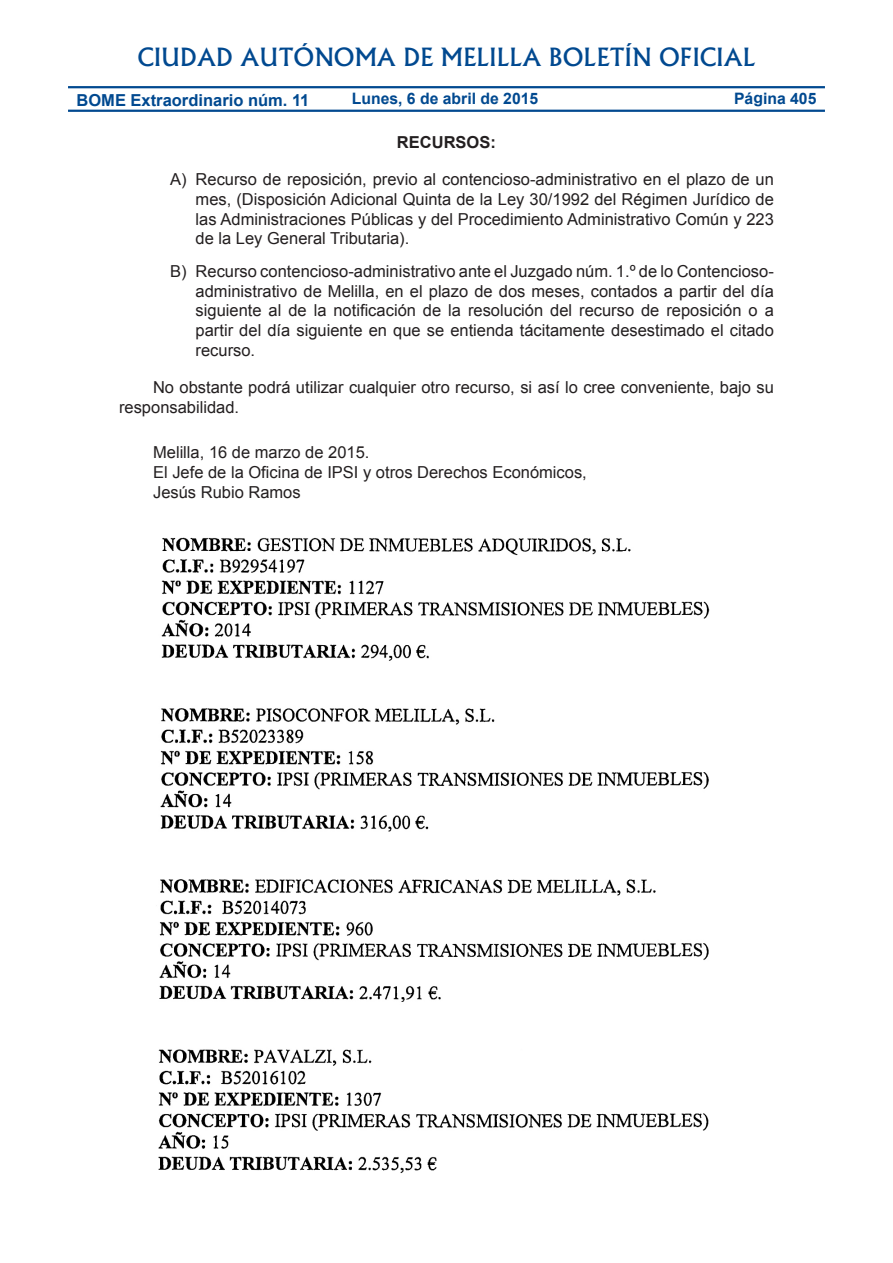
<style>
.page{position:relative;width:893px;height:1263px;background:#fff}
.page>*{position:absolute;margin:0;border:0;box-sizing:border-box;transform-origin:0 0}
.t1{font:500 24px "Albertus";color:#014990}
.SANGRIA__1_Mel{font:16.5px/19.8px "Arial";color:#231f20;text-align:justify}
.TEXTO_NORMAL_Mel{font:16.5px/19.8px "Arial";color:#231f20}
.FIRMA_Mel{font:16.5px/19.8px "Arial";color:#231f20}
.t2{font:700 16.5px "Arial";color:#014990}
.CENTRADO_Mel{font:700 16.5px "Arial";color:#231f20}
.t3{font:700 15.75px "Arial";color:#014990}
.s1{font-size:15.15px}
</style>
<div class="page">
<hr style="left:68px;top:86px;width:757px;height:2px;background:#014990">
<hr style="left:68px;top:110px;width:757px;height:2px;background:#014990">
<img style="left:158px;top:537px;width:552px;height:636px">
<h1 class="t1" style="left:137px;top:43px;width:620px">CIUDAD AUTÓNOMA DE MELILLA BOLETÍN OFICIAL</h1>
<p class="t2" style="left:77px;top:89px;width:234px">BOME Extraordinario núm. 11</p>
<p class="CENTRADO_Mel" style="left:397px;top:131px;width:101px">RECURSOS:</p>
<p class="SANGRIA__1_Mel" style="left:196px;top:169px;width:580px;text-indent:-26px">A) Recurso de reposición, previo al contencioso-administrativo en el plazo de un mes, (Disposición Adicional Quinta de la Ley 30/1992 del Régimen Jurídico de las Administraciones Públicas y del Procedimiento Administrativo Común y 223 de la Ley General Tributaria).</p>
<p class="SANGRIA__1_Mel" style="left:196px;top:261px;width:580px;text-indent:-26px">B) Recurso contencioso-administrativo ante el Juzgado núm. 1.º de lo Contencioso&shy;administrativo de Melilla, en el plazo de dos meses, contados a partir del día siguiente al de la notificación de la resolución del recurso de reposición o a partir del día siguiente en que se entienda tácitamente desestimado el citado recurso.</p>
<p class="TEXTO_NORMAL_Mel" style="left:119px;top:377px;width:656px;text-indent:34px">No obstante podrá utilizar cualquier otro recurso, si así lo cree conveniente, bajo su responsabilidad.</p>
<p class="FIRMA_Mel" style="left:153px;top:442px;width:435px">Melilla, 16 de marzo de 2015.<br>El Jefe de la Oficina de IPSI y otros Derechos Económicos,<br>Jesús Rubio Ramos</p>
<p class="t3" style="left:352px;top:88px;width:188px">Lunes, 6 de abril de 2015</p>
<p class="t3" style="left:734px;top:88px;width:84px">Pá<span class="s1">g</span>ina 405</p>
</div>
